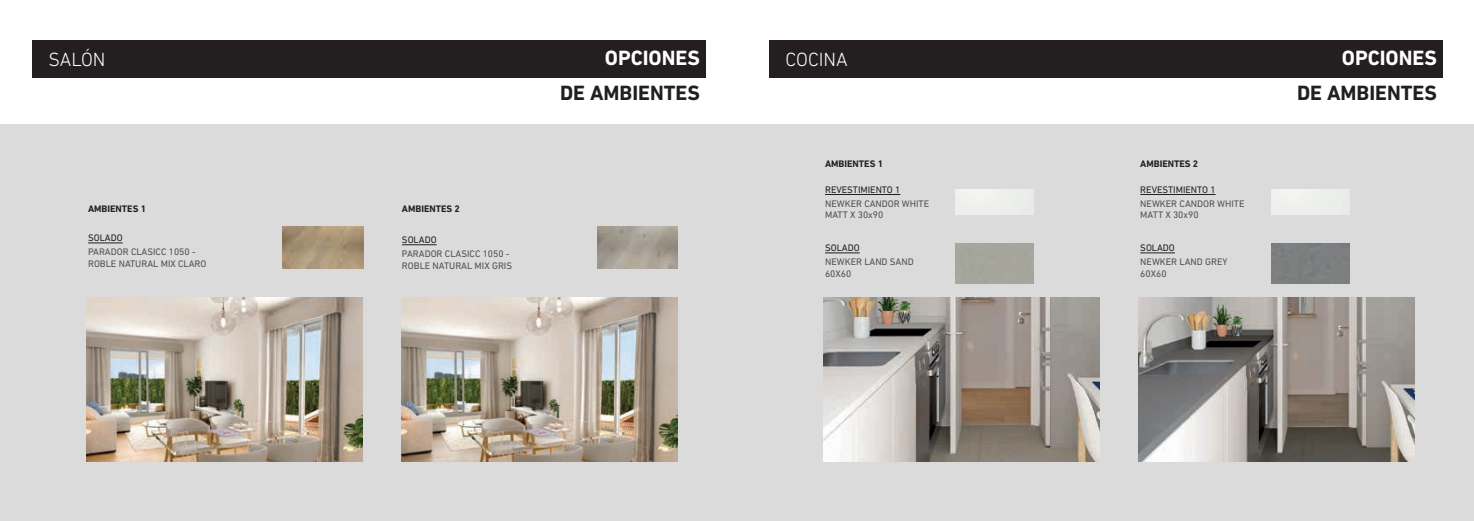
<style>
.page{position:relative;width:1474px;height:521px;background:#fff}
.page>*{position:absolute;margin:0;border:0;box-sizing:border-box;transform-origin:0 0}
.t1{font:700 21px/34.1px "DIN Next LT Pro";color:#231f20;text-align:right}
.t2{font:300 19.43px "DIN Next LT Pro";color:#fff}
.t3{font:9.62px/11.5px "DIN Next LT Pro";color:#4f5252}
.t4{font:9.62px "DIN Next LT Pro";color:#231f20}
.t5{font:700 9.62px "DIN Next LT Pro";color:#231f20}
.s1{color:#fff}
</style>
<div class="page">
<div style="left:32px;top:40px;width:674px;height:38px;background:#231f20"></div>
<div style="left:0;top:124px;width:737px;height:397px;background:#dadbda"></div>
<hr style="left:88px;top:243px;width:35px;height:1px;background:#231f20">
<hr style="left:402px;top:244px;width:34px;height:1px;background:#231f20">
<img style="left:87px;top:298px;width:275px;height:164px">
<img style="left:402px;top:298px;width:275px;height:164px">
<div style="left:769px;top:40px;width:674px;height:38px;background:#231f20"></div>
<div style="left:737px;top:124px;width:736px;height:397px;background:#dadbda"></div>
<img style="left:823px;top:298px;width:276px;height:164px">
<img style="left:1138px;top:298px;width:276px;height:164px">
<hr style="left:825px;top:194px;width:75px;height:1px;background:#231f20">
<hr style="left:1140px;top:194px;width:75px;height:1px;background:#231f20">
<hr style="left:825px;top:253px;width:34px;height:1px;background:#231f20">
<hr style="left:1140px;top:253px;width:34px;height:1px;background:#231f20">
<div style="left:955px;top:189px;width:79px;height:26px;background:#edefec"></div>
<div style="left:1271px;top:189px;width:78px;height:26px;background:#edefec"></div>
<h2 class="t2" style="left:48px;top:48px;width:59px">SALÓN</h2>
<h1 class="t1" style="left:530px;top:41px;width:171px"><span class="s1">OPCIONES<br>DE</span> DE AMBIENTES</h1>
<p class="t5" style="left:88px;top:203px;width:59px">AMBIENTES 1</p>
<p class="t5" style="left:402px;top:203px;width:59px">AMBIENTES 2</p>
<p class="t4" style="left:88px;top:232px;width:36px">SOLADO</p>
<p class="t3" style="left:88px;top:246px;width:120px">PARADOR CLASICC 1050 -<br>ROBLE NATURAL MIX CLARO</p>
<p class="t4" style="left:402px;top:234px;width:36px">SOLADO</p>
<p class="t3" style="left:402px;top:248px;width:112px">PARADOR CLASICC 1050 -<br>ROBLE NATURAL MIX GRIS</p>
<h2 class="t2" style="left:785px;top:48px;width:64px">COCINA</h2>
<h1 class="t1" style="left:1266px;top:41px;width:171px"><span class="s1">OPCIONES<br>DE</span> DE AMBIENTES</h1>
<p class="t5" style="left:825px;top:158px;width:59px">AMBIENTES 1</p>
<p class="t5" style="left:1140px;top:158px;width:59px">AMBIENTES 2</p>
<p class="t4" style="left:825px;top:184px;width:77px">REVESTIMIENTO 1</p>
<p class="t3" style="left:825px;top:198px;width:106px">NEWKER CANDOR WHITE<br>MATT X 30x90</p>
<p class="t4" style="left:1140px;top:184px;width:77px">REVESTIMIENTO 1</p>
<p class="t3" style="left:1140px;top:198px;width:106px">NEWKER CANDOR WHITE<br>MATT X 30x90</p>
<p class="t4" style="left:825px;top:242px;width:36px">SOLADO</p>
<p class="t3" style="left:825px;top:256px;width:90px">NEWKER LAND SAND<br>60X60</p>
<p class="t4" style="left:1140px;top:242px;width:36px">SOLADO</p>
<p class="t3" style="left:1140px;top:256px;width:89px">NEWKER LAND GREY<br>60X60</p>
</div>
